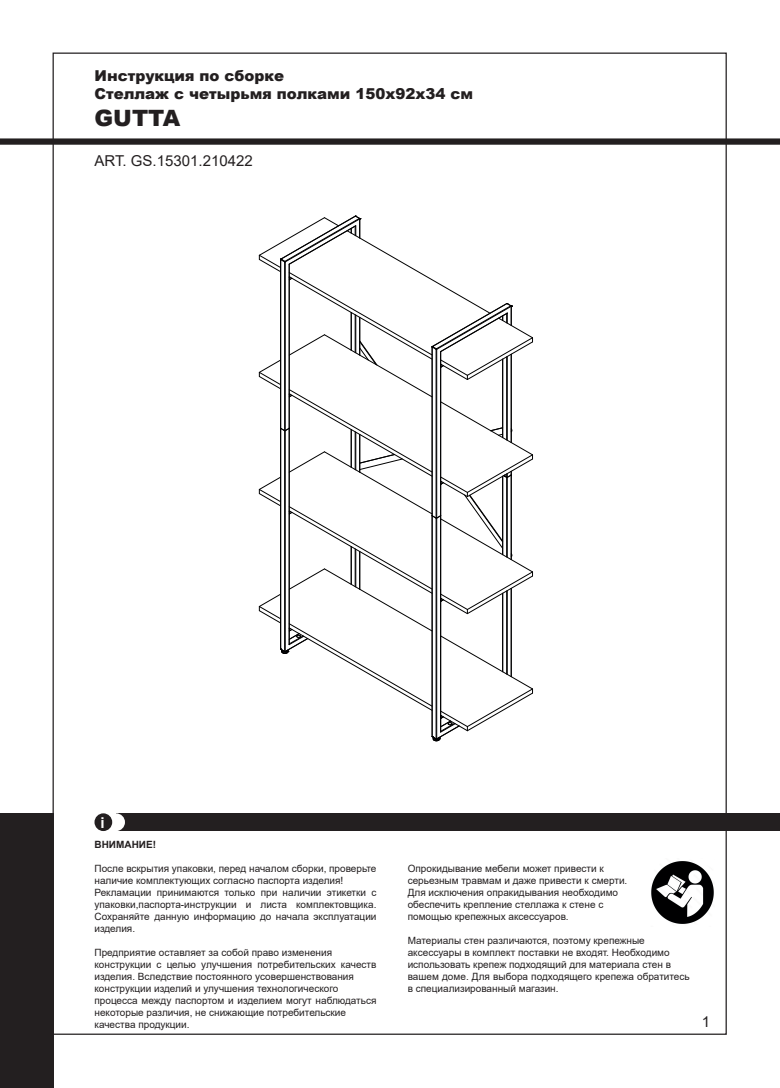
<style>
.page{position:relative;width:780px;height:1088px;background:#fff}
.page>*{position:absolute;margin:0;border:0;box-sizing:border-box;transform-origin:0 0}
.t1{font:900 22.5px "Arial";color:#231f20}
.t2{font:900 15px/18px "Arial";color:#231f20}
.t3{font:15px "Arial";color:#231f20}
.t4{font:700 15px "Arial";color:#fff}
.t5{font:10px/12px "Arial";color:#231f20}
.t6{font:700 10px "Arial";color:#231f20}
</style>
<div class="page">
<svg style="left:258px;top:215px;width:275px;height:526px"></svg>
<hr style="left:289px;top:428px;width:1px;height:216px;background:#000001">
<hr style="left:280px;top:428px;width:1px;height:221px;background:#000001">
<img style="left:651px;top:861px;width:63px;height:63px">
<div style="left:0;top:138px;width:780px;height:7px;background:#231f20"></div>
<div style="left:116px;top:813px;width:664px;height:18px;background:#231f20"></div>
<div style="left:0;top:813px;width:53px;height:275px;background:#231f20"></div>
<div style="left:107px;top:813px;width:18px;height:18px;background:#fff;border-radius:50%"></div>
<div style="left:94px;top:813px;width:18px;height:18px;background:#231f20;border-radius:50%"></div>
<h2 class="t2" style="left:94px;top:66px;width:380px">Инструкция по сборке<br>Стеллаж с четырьмя полками 150х92х34 см</h2>
<h1 class="t1" style="left:94px;top:101px;width:87px">GUTTA</h1>
<h2 class="t3" style="left:94px;top:151px;width:160px">ART. GS.15301.210422</h2>
<h2 class="t4" style="left:100px;top:812px;width:6px">i</h2>
<p class="t6" style="left:94px;top:837px;width:63px">ВНИМАНИЕ!</p>
<p class="t5" style="left:94px;top:862px;width:283px">После вскрытия упаковки, перед началом сборки, проверьте наличие комплектующих согласно паспорта изделия!<br>Рекламации принимаются только при наличии этикетки с упаковки,паспорта-инструкции и листа комплектовщика.<br>Сохраняйте данную информацию до начала эксплуатации изделия.</p>
<p class="t5" style="left:94px;top:946px;width:283px">Предприятие оставляет за собой право изменения конструкции с целью улучшения потребительских качеств изделия. Вследствие постоянного усовершенствования конструкции изделий и улучшения технологического процесса между паспортом и изделием могут наблюдаться некоторые различия, не снижающие потребительские качества продукции.</p>
<p class="t5" style="left:407px;top:862px;width:221px">Опрокидывание мебели может привести к серьезным травмам и даже привести к смерти.<br>Для исключения опракидывания необходимо обеспечить крепление стеллажа к стене с помощью крепежных аксессуаров.</p>
<p class="t5" style="left:407px;top:934px;width:283px">Материалы стен различаются, поэтому крепежные аксессуары в комплект поставки не входят. Необходимо использовать крепеж подходящий для материала стен в вашем доме. Для выбора подходящего крепежа обратитесь в специализированный магазин.</p>
<h2 class="t3" style="left:701px;top:1011px;width:10px">1</h2>
</div>
